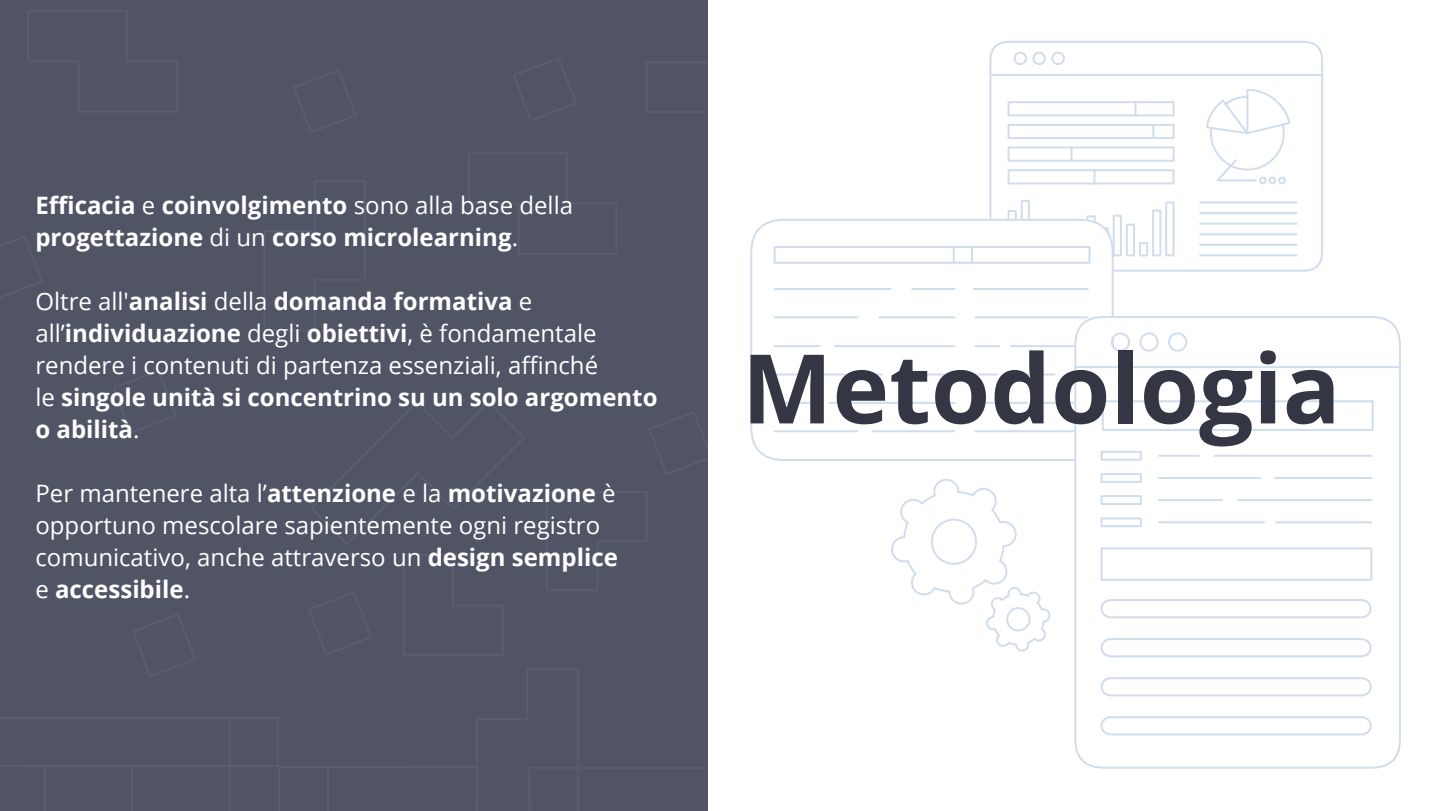
<style>
.page{position:relative;width:1440px;height:811px;background:#fff}
.page>*{position:absolute;margin:0;border:0;box-sizing:border-box;transform-origin:0 0}
.t1{font:700 96px "Open Sans";color:#343644}
.t2{font:700 24px/32px "Open Sans";color:#fff}
.t3{font:24px/32px "Open Sans";color:#fff}
.s1{font-weight:400}
.s2{font-weight:700}
</style>
<div class="page">
<svg style="left:989px;top:41px;width:334px;height:231px"></svg>
<svg style="left:750px;top:218px;width:365px;height:243px"></svg>
<svg style="left:1073px;top:315px;width:328px;height:454px"></svg>
<svg style="left:891px;top:478px;width:160px;height:174px"></svg>
<div style="left:0;top:10px;width:708px;height:800px;background:#505465"></div>
<p class="t2" style="left:35px;top:188px;width:539px">Efficacia <span class="s1">e</span> coinvolgimento <span class="s1">sono alla base della </span>progettazione <span class="s1">di un</span> corso microlearning<span class="s1">.</span></p>
<p class="t2" style="left:35px;top:284px;width:624px"><span class="s1">Oltre all'</span>analisi <span class="s1">della</span> domanda formativa <span class="s1">e all’</span>individuazione <span class="s1">degli</span> obiettivi<span class="s1">, è fondamentale rendere i contenuti di partenza essenziali, affinché<br>le</span> singole unità si concentrino su un solo argomento o abilità<span class="s1">.</span></p>
<p class="t3" style="left:35px;top:476px;width:584px">Per mantenere alta l’<span class="s2">attenzione</span> e la <span class="s2">motivazione</span> è opportuno mescolare sapientemente ogni registro comunicativo, anche attraverso un <span class="s2">design semplice </span>e <span class="s2">accessibile</span>.</p>
<p class="t1" style="left:742px;top:320px;width:600px">Metodologia</p>
</div>
